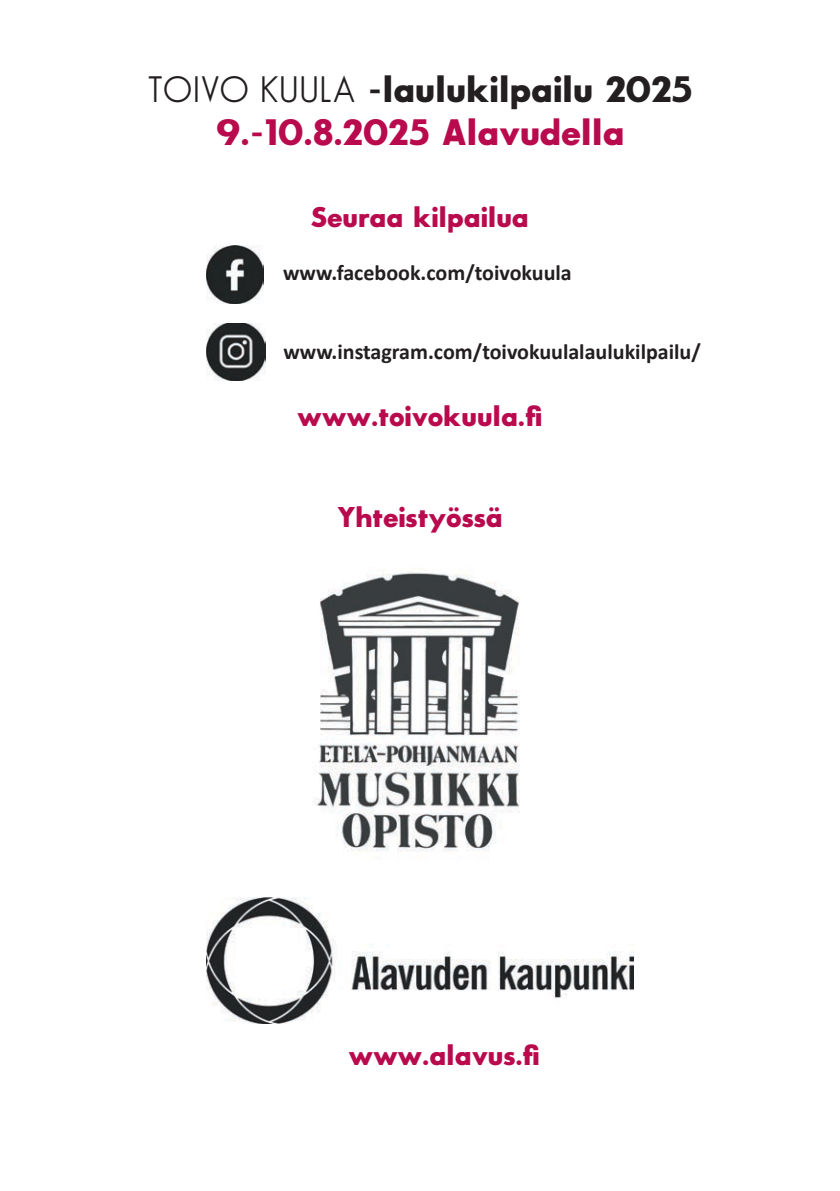
<style>
.page{position:relative;width:840px;height:1191px;background:#fff}
.page>*{position:absolute;margin:0;border:0;box-sizing:border-box;transform-origin:0 0}
.t1{font:36px/43.2px "Sans Serif Bld FLF";color:#b80a4d;text-align:center}
.t2{font:28px "Sans Serif Bld FLF";color:#b80a4d}
.t3{font:700 22px "Calibri";color:#231f20}
.s1{font-family:"Sans Serif Book FLF";color:#231f20}
.s2{color:#231f20}
</style>
<div class="page">
<img style="left:206px;top:246px;width:57px;height:57px">
<img style="left:206px;top:323px;width:59px;height:58px">
<img style="left:313px;top:572px;width:207px;height:280px">
<img style="left:206px;top:898px;width:427px;height:125px">
<h1 class="t1" style="left:147px;top:68px;width:546px"><span class="s1">TOIVO KUULA</span> <span class="s2">-laulukilpailu 2025<br></span>9.-10.8.2025 Alavudella</h1>
<p class="t2" style="left:311px;top:202px;width:219px">Seuraa kilpailua</p>
<p class="t3" style="left:283px;top:257px;width:290px">www.facebook.com/toivokuula</p>
<p class="t3" style="left:283px;top:336px;width:419px">www.instagram.com/toivokuulalaulukilpailu/</p>
<p class="t2" style="left:297px;top:401px;width:247px">www.toivokuula.fi</p>
<p class="t2" style="left:337px;top:502px;width:167px">Yhteistyössä</p>
<p class="t2" style="left:348px;top:1040px;width:193px">www.alavus.fi</p>
</div>
